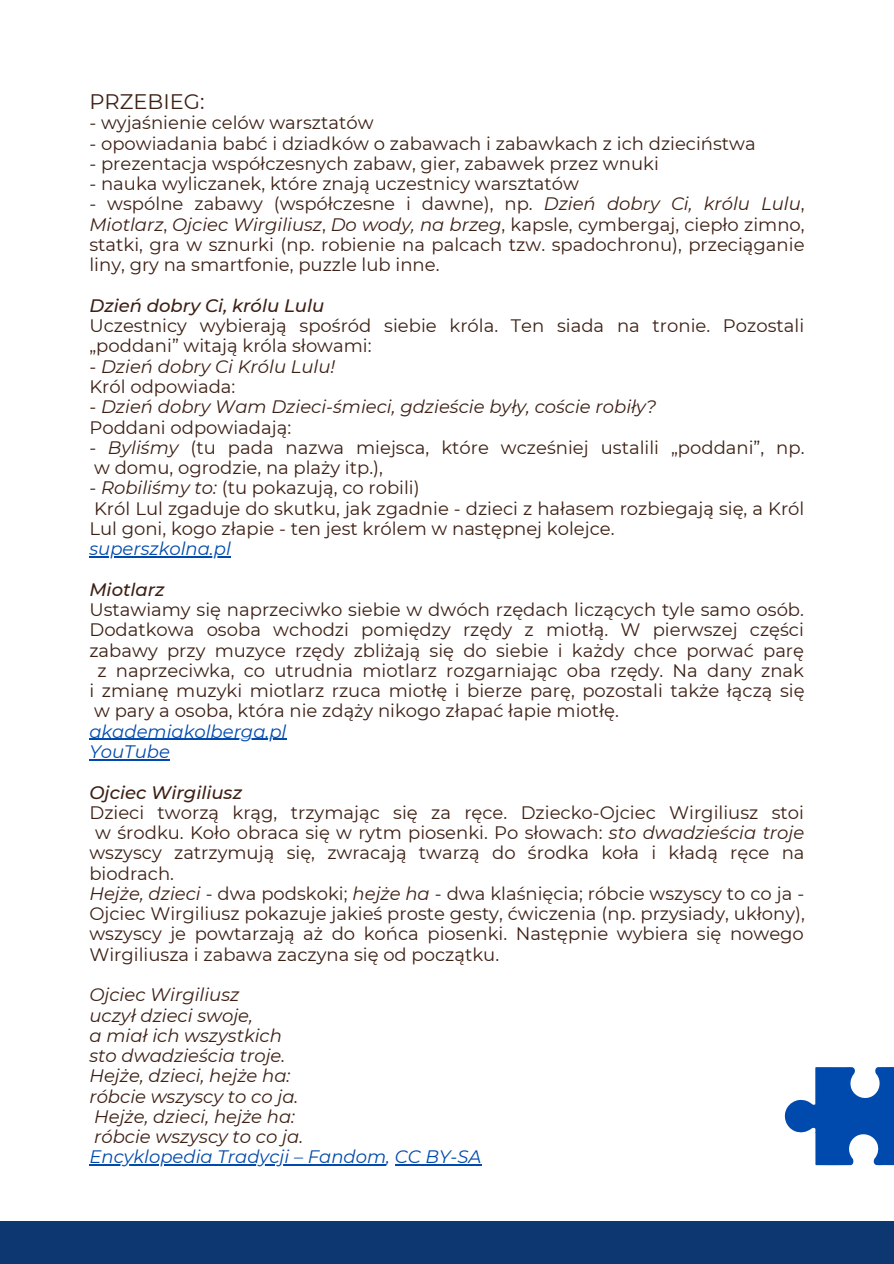
<style>
.page{position:relative;width:894px;height:1264px;background:#fff}
.page>*{position:absolute;margin:0;border:0;box-sizing:border-box;transform-origin:0 0}
.t1{font:21px "Montserrat";color:#3d2014}
.t2{font:18px/20.2px "Montserrat";color:#3d2014}
.t3{font:italic 18px "Montserrat";color:#3d2014}
.t4{font:italic 18px "Montserrat";color:#004aad}
.t5{font:italic 500 18px "Montserrat";color:#3d2014}
.s1{font-style:italic}
.s2{font-style:normal}
</style>
<div class="page">
<div style="left:0;top:1220px;width:893px;height:43px;background:#0d3770"></div>
<hr style="left:89px;top:556px;width:142px;height:1px;background:#004aad">
<hr style="left:89px;top:738px;width:197px;height:2px;background:#004aad">
<hr style="left:89px;top:759px;width:81px;height:1px;background:#004aad">
<hr style="left:89px;top:1164px;width:297px;height:1px;background:#004aad">
<hr style="left:394px;top:1164px;width:87px;height:1px;background:#004aad">
<svg style="left:784px;top:1067px;width:109px;height:98px"></svg>
<p class="t1" style="left:89px;top:89px;width:116px">PRZEBIEG:</p>
<p class="t2" style="left:89px;top:113px;width:285px">- wyjaśnienie celów warsztatów</p>
<p class="t2" style="left:89px;top:133px;width:667px">- opowiadania babć i dziadków o zabawach i zabawkach z ich dzieciństwa</p>
<p class="t2" style="left:89px;top:153px;width:570px">- prezentacja współczesnych zabaw, gier, zabawek przez wnuki</p>
<p class="t2" style="left:89px;top:174px;width:491px">- nauka wyliczanek, które znają uczestnicy warsztatów</p>
<p class="t2" style="left:89px;top:194px;width:716px;text-align:justify">- wspólne zabawy (współczesne i dawne), np. <span class="s1">Dzień dobry Ci, królu Lulu</span>, <span class="s1">Miotlarz</span>, <span class="s1">Ojciec Wirgiliusz</span>, <span class="s1">Do wody, na brzeg</span>, kapsle, cymbergaj, ciepło zimno, statki, gra w sznurki (np. robienie na palcach tzw. spadochronu), przeciąganie liny, gry na smartfonie, puzzle lub inne.</p>
<p class="t5" style="left:89px;top:294px;width:236px">Dzień dobry Ci, królu Lulu</p>
<p class="t2" style="left:89px;top:315px;width:716px">Uczestnicy wybierają spośród siebie króla. Ten siada na tronie. Pozostali „poddani” witają króla słowami:</p>
<p class="t3" style="left:89px;top:355px;width:247px"><span class="s2">-</span> Dzień dobry Ci Królu Lulu!</p>
<p class="t2" style="left:89px;top:376px;width:147px">Król odpowiada:</p>
<p class="t3" style="left:89px;top:396px;width:568px"><span class="s2">-</span> Dzień dobry Wam Dzieci-śmieci, gdzieście były, coście robiły?</p>
<p class="t2" style="left:89px;top:417px;width:203px">Poddani odpowiadają:</p>
<p class="t2" style="left:89px;top:437px;width:716px">- <span class="s1">Byliśmy</span> (tu pada nazwa miejsca, które wcześniej ustalili „poddani”, np. w domu, ogrodzie, na plaży itp.),</p>
<p class="t2" style="left:89px;top:478px;width:332px">- <span class="s1">Robiliśmy to:</span> (tu pokazują, co robili)</p>
<p class="t2" style="left:89px;top:498px;width:716px">Król Lul zgaduje do skutku, jak zgadnie - dzieci z hałasem rozbiegają się, a Król<br>Lul goni, kogo złapie - ten jest królem w następnej kolejce.</p>
<p class="t4" style="left:89px;top:537px;width:143px">superszkolna.pl</p>
<p class="t5" style="left:89px;top:578px;width:77px">Miotlarz</p>
<p class="t2" style="left:89px;top:599px;width:715px">Ustawiamy się naprzeciwko siebie w dwóch rzędach liczących tyle samo osób.</p>
<p class="t2" style="left:89px;top:619px;width:715px">Dodatkowa osoba wchodzi pomiędzy rzędy z miotłą. W pierwszej części</p>
<p class="t2" style="left:89px;top:640px;width:716px">zabawy przy muzyce rzędy zbliżają się do siebie i każdy chce porwać parę</p>
<p class="t2" style="left:97px;top:660px;width:707px">z naprzeciwka, co utrudnia miotlarz rozgarniając oba rzędy. Na dany znak</p>
<p class="t2" style="left:89px;top:680px;width:716px">i zmianę muzyki miotlarz rzuca miotłę i bierze parę, pozostali także łączą się</p>
<p class="t2" style="left:94px;top:700px;width:526px">w pary a osoba, która nie zdąży nikogo złapać łapie miotłę.</p>
<p class="t4" style="left:89px;top:720px;width:198px">akademiakolberga.pl</p>
<p class="t4" style="left:89px;top:740px;width:82px">YouTube</p>
<p class="t5" style="left:89px;top:781px;width:154px">Ojciec Wirgiliusz</p>
<p class="t2" style="left:89px;top:802px;width:716px">Dzieci tworzą krąg, trzymając się za ręce. Dziecko-Ojciec Wirgiliusz stoi</p>
<p class="t2" style="left:95px;top:822px;width:710px">w środku. Koło obraca się w rytm piosenki. Po słowach: <span class="s1">sto dwadzieścia troje</span></p>
<p class="t2" style="left:89px;top:842px;width:716px">wszyscy zatrzymują się, zwracają twarzą do środka koła i kładą ręce na</p>
<p class="t2" style="left:89px;top:863px;width:86px">biodrach.</p>
<p class="t2" style="left:89px;top:883px;width:716px;text-align:justify"><span class="s1">Hejże, dzieci</span> - dwa podskoki; <span class="s1">hejże ha</span> - dwa klaśnięcia; róbcie wszyscy to co ja - Ojciec Wirgiliusz pokazuje jakieś proste gesty, ćwiczenia (np. przysiady, ukłony), wszyscy je powtarzają aż do końca piosenki. Następnie wybiera się nowego Wirgiliusza i zabawa zaczyna się od początku.</p>
<p class="t3" style="left:89px;top:983px;width:151px">Ojciec Wirgiliusz</p>
<p class="t3" style="left:89px;top:1004px;width:165px">uczył dzieci swoje,</p>
<p class="t3" style="left:89px;top:1024px;width:194px">a miał ich wszystkich</p>
<p class="t3" style="left:89px;top:1044px;width:197px">sto dwadzieścia troje.</p>
<p class="t3" style="left:89px;top:1064px;width:202px">Hejże, dzieci, hejże ha:</p>
<p class="t3" style="left:89px;top:1085px;width:210px">róbcie wszyscy to co ja.</p>
<p class="t3" style="left:94px;top:1105px;width:202px">Hejże, dzieci, hejże ha:</p>
<p class="t3" style="left:94px;top:1125px;width:210px">róbcie wszyscy to co ja.</p>
<p class="t4" style="left:89px;top:1145px;width:393px">Encyklopedia Tradycji – Fandom, CC BY-SA</p>
</div>
